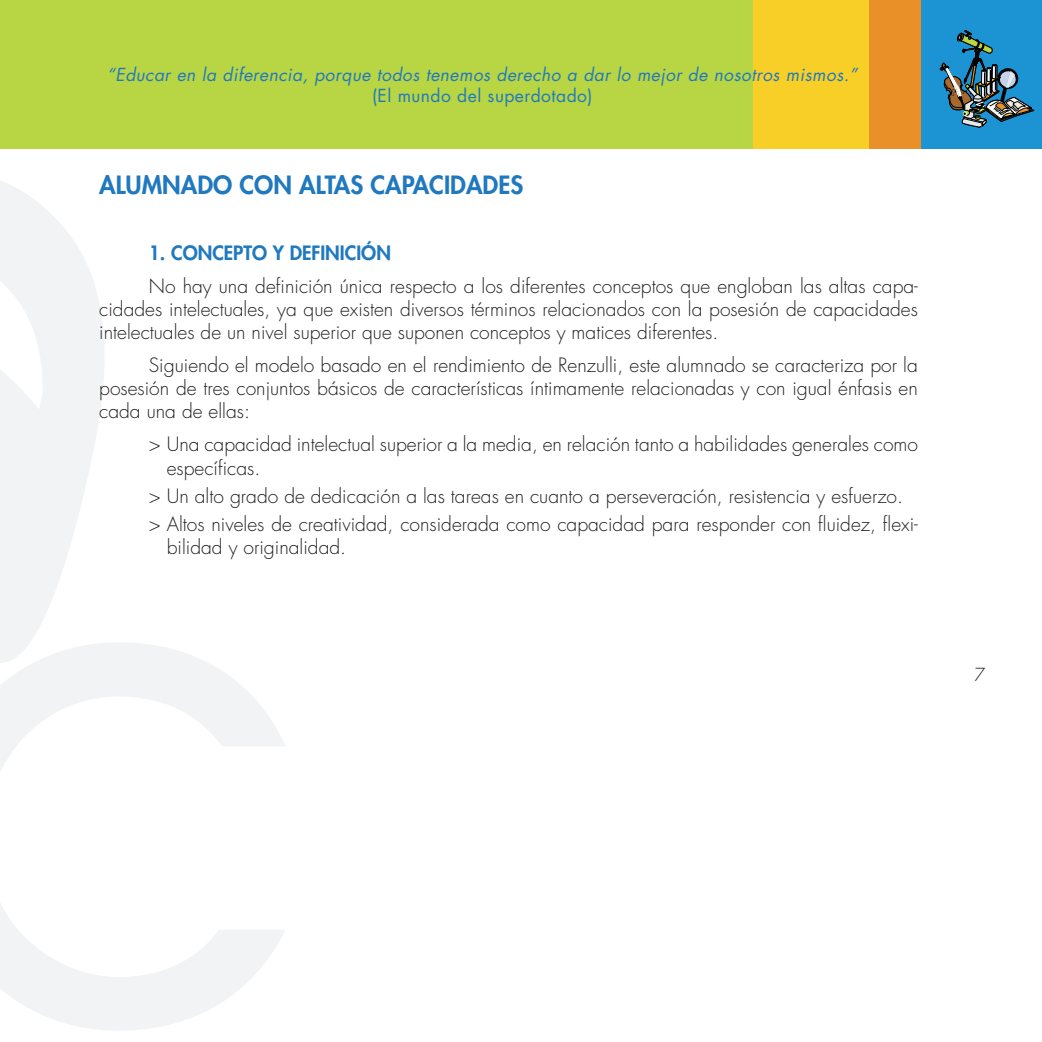
<style>
.page{position:relative;width:1042px;height:1042px;background:#fff}
.page>*{position:absolute;margin:0;border:0;box-sizing:border-box;transform-origin:0 0}
.t1{font:800 24.5px "Futura Std";color:#2079bf}
.t2{font:300 19.25px/23.1px "Futura Std";color:#231f20;text-align:justify}
.t3{font:800 19.25px "Futura Std";color:#2079bf}
.t4{font:italic 17.5px "Futura Std";letter-spacing:.025em;color:#2079bf}
.t5{font:17.5px "Futura Std";letter-spacing:.025em;color:#2079bf}
.t6{font:300 17.5px "Futura Std";color:#231f20}
</style>
<div class="page">
<div style="left:920px;top:0;width:122px;height:149px;background:#1c94d3"></div>
<div style="left:868px;top:0;width:52px;height:149px;background:#e99028"></div>
<div style="left:752px;top:0;width:116px;height:149px;background:#f8cf27"></div>
<div style="left:0;top:0;width:752px;height:149px;background:#b8d543"></div>
<svg style="left:940px;top:30px;width:95px;height:98px"></svg>
<svg style="left:1px;top:181px;width:103px;height:461px;fill:#f2f3f4"></svg>
<svg style="left:1px;top:642px;width:284px;height:388px"></svg>
<p class="t4" style="left:107px;top:64px;width:752px">“Educar en la diferencia, porque todos tenemos derecho a dar lo mejor de nosotros mismos.”</p>
<p class="t5" style="left:372px;top:85px;width:222px">(El mundo del superdotado)</p>
<p class="t1" style="left:99px;top:169px;width:425px">ALUMNADO CON ALTAS CAPACIDADES</p>
<p class="t3" style="left:149px;top:241px;width:244px">1. CONCEPTO Y DEFINICIÓN</p>
<p class="t2" style="left:99px;top:275px;width:820px;text-indent:50px">No hay una definición única respecto a los diferentes conceptos que engloban las altas capa&shy;cidades intelectuales, ya que existen diversos términos relacionados con la posesión de capacidades intelectuales de un nivel superior que suponen conceptos y matices diferentes.</p>
<p class="t2" style="left:99px;top:354px;width:820px;text-indent:50px">Siguiendo el modelo basado en el rendimiento de Renzulli, este alumnado se caracteriza por la posesión de tres conjuntos básicos de características íntimamente relacionadas y con igual énfasis en cada una de ellas:</p>
<p class="t2" style="left:167px;top:433px;width:753px;text-indent:-18px">&gt; Una capacidad intelectual superior a la media, en relación tanto a habilidades generales como específicas.</p>
<p class="t2" style="left:149px;top:482px;width:770px;line-height:28px">&gt; Un alto grado de dedicación a las tareas en cuanto a perseveración, resistencia y esfuerzo. &gt; Altos niveles de creatividad, considerada como capacidad para responder con fluidez, flexi-</p>
<p class="t2" style="left:167px;top:536px;width:181px">bilidad y originalidad.</p>
<p class="t6" style="left:974px;top:664px;width:12px">7</p>
</div>
